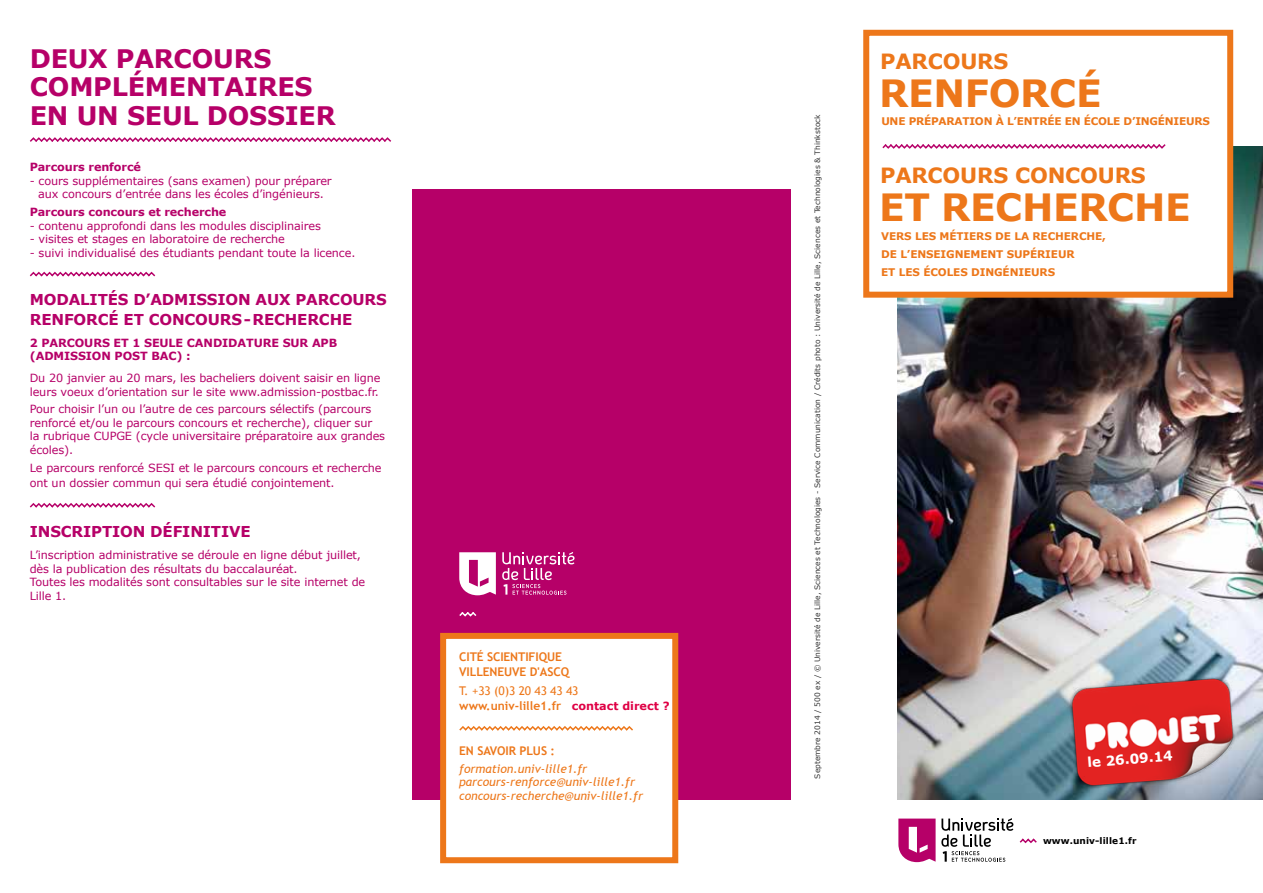
<style>
.page{position:relative;width:1263px;height:893px;background:#fff}
.page>*{position:absolute;margin:0;border:0;box-sizing:border-box;transform-origin:0 0}
.t1{font:700 37.5px "Verdana";letter-spacing:-.01em;color:#ed771a}
.t2{font:700 25.5px/28.5px "Verdana";letter-spacing:-.01em;color:#b60068}
.t3{font:700 21px "Verdana";letter-spacing:-.01em;color:#ed771a}
.t4{font:700 15px/19.8px "Verdana";letter-spacing:-.01em;color:#b60068}
.t5{font:700 13.5px "Verdana";color:#fff}
.t6{font:italic 12px/13.5px "Trebuchet MS";color:#ed771a}
.t7{font:700 12px/15px "Trebuchet MS";letter-spacing:-.01em;color:#ed771a}
.t8{font:12px "Trebuchet MS";letter-spacing:-.01em;color:#ed771a}
.t9{font:11.25px/13.5px "Verdana";letter-spacing:-.01em;color:#b60068}
.t10{font:700 11.25px/13.5px "Verdana";letter-spacing:-.01em;color:#b60068}
.t11{font:700 11.25px "Verdana";color:#df0045}
.t12{font:700 10.5px/18px "Verdana";letter-spacing:-.01em;color:#ed771a}
.t13{font:700 9px "Verdana";color:#000}
.t14{font:7.5px "Verdana";color:#000}
</style>
<div class="page">
<svg style="left:29px;top:137px;width:363px;height:5px"></svg>
<svg style="left:29px;top:271px;width:127px;height:6px"></svg>
<svg style="left:29px;top:503px;width:127px;height:5px"></svg>
<div style="left:412px;top:190px;width:379px;height:610px;background:#b60068"></div>
<div style="left:440px;top:633px;width:238px;height:230px;background:#fff;border:6px solid #ed771a"></div>
<svg style="left:459px;top:726px;width:174px;height:5px"></svg>
<svg style="left:459px;top:612px;width:18px;height:5px"></svg>
<img style="left:898px;top:147px;width:365px;height:653px">
<div style="left:863px;top:30px;width:370px;height:268px;background:#fff;border:6px solid #ed771a"></div>
<svg style="left:882px;top:144px;width:284px;height:5px"></svg>
<svg style="left:459px;top:552px;width:37px;height:43px"></svg>
<svg style="left:502px;top:552px;width:73px;height:43px"></svg>
<img style="left:1055px;top:668px;width:207px;height:132px">
<svg style="left:898px;top:818px;width:37px;height:44px"></svg>
<svg style="left:941px;top:818px;width:96px;height:44px"></svg>
<h2 class="t2" style="left:30px;top:45px;width:307px">DEUX PARCOURS<br>COMPLÉMENTAIRES<br>EN UN SEUL DOSSIER</h2>
<p class="t10" style="left:30px;top:160px;width:113px">PARCOURS RENFORCÉ</p>
<p class="t9" style="left:30px;top:174px;width:303px;text-align:center">- cours supplémentaires (sans examen) pour préparer aux concours d’entrée dans les écoles d’ingénieurs.</p>
<p class="t10" style="left:30px;top:205px;width:198px">PARCOURS CONCOURS ET RECHERCHE</p>
<p class="t9" style="left:30px;top:219px;width:293px">- contenu approfondi dans les modules disciplinaires</p>
<p class="t9" style="left:30px;top:232px;width:257px">- visites et stages en laboratoire de recherche</p>
<p class="t9" style="left:30px;top:246px;width:327px">- suivi individualisé des étudiants pendant toute la licence.</p>
<h3 class="t4" style="left:30px;top:290px;width:359px">M ODALITÉS D’ADMISSION AUX PARCOURS<br>RENFORCÉ ET CONCOURS-RECHERCHE</h3>
<p class="t10" style="left:30px;top:336px;width:309px">2 PARCOURS ET 1 SEULE CANDIDATURE SUR APB (ADMISSION POST BAC) :</p>
<p class="t9" style="left:30px;top:371px;width:352px">Du 20 janvier au 20 mars, les bacheliers doivent saisir en ligne leurs voeux d’orientation sur le site www.admission-postbac.fr.</p>
<p class="t9" style="left:30px;top:403px;width:357px">Pour choisir l’un ou l’autre de ces parcours sélectifs (parcours renforcé et/ou le parcours concours et recherche), cliquer sur<br>la rubrique CUPGE (cycle universitaire préparatoire aux grandes écoles).</p>
<p class="t9" style="left:30px;top:460px;width:353px;line-height:15.3px">Le parcours renforcé SESI et le parcours concours et recherche ont un dossier commun qui sera étudié conjointement.</p>
<h3 class="t4" style="left:30px;top:522px;width:222px">INSCRIPTION DÉFINITIVE</h3>
<p class="t9" style="left:30px;top:549px;width:337px">L’inscription administrative se déroule en ligne début juillet, dès la publication des résultats du baccalauréat.<br>Toutes les modalités sont consultables sur le site internet de Lille 1.</p>
<p class="t7" style="left:459px;top:649px;width:111px">CITÉ SCIENTIFIQUE<br>VILLENEUVE D'ASCQ</p>
<p class="t8" style="left:459px;top:684px;width:121px">T. +33 (0)3 20 43 43 43</p>
<p class="t7" style="left:459px;top:698px;width:104px">WWW.UNIV-LILLE1.FR</p>
<p class="t7" style="left:459px;top:743px;width:97px">EN SAVOIR PLUS :</p>
<p class="t6" style="left:459px;top:762px;width:185px">formation.univ-lille1.fr parcours-renforce@univ-lille1.fr concours-recherche@univ-lille1.fr</p>
<p class="t11" style="left:572px;top:699px;width:99px">CONTACT DIRECT ?</p>
<p class="t14" style="left:813px;top:779px;width:666px;rotate:-90deg">Septembre 2014 / 500 ex / © Université de Lille, Sciences et Technologies - Service Communication / Crédits photo : Université de Lille, Sciences et Technologies &amp; Thinkstock</p>
<h3 class="t3" style="left:880px;top:48px;width:130px">PARCOURS</h3>
<h1 class="t1" style="left:879px;top:69px;width:224px">RENFORCÉ</h1>
<p class="t12" style="left:881px;top:112px;width:330px">UNE PRÉPARATION À L’ENTRÉE EN ÉCOLE D’INGÉNIEURS</p>
<h3 class="t3" style="left:880px;top:162px;width:267px">PARCOURS CONCOURS</h3>
<h1 class="t1" style="left:879px;top:183px;width:313px">ET RECHERCHE</h1>
<p class="t12" style="left:881px;top:227px;width:226px">VERS LES MÉTIERS DE LA RECHERCHE,<br>DE L’ENSEIGNEMENT SUPÉRIEUR<br>ET LES ÉCOLES DINGÉNIEURS</p>
<p class="t5" style="left:1087px;top:753px;width:87px;rotate:-4deg">LE 26.09.14</p>
<p class="t13" style="left:1043px;top:835px;width:95px">WWW.UNIV-LILLE1.FR</p>
</div>
